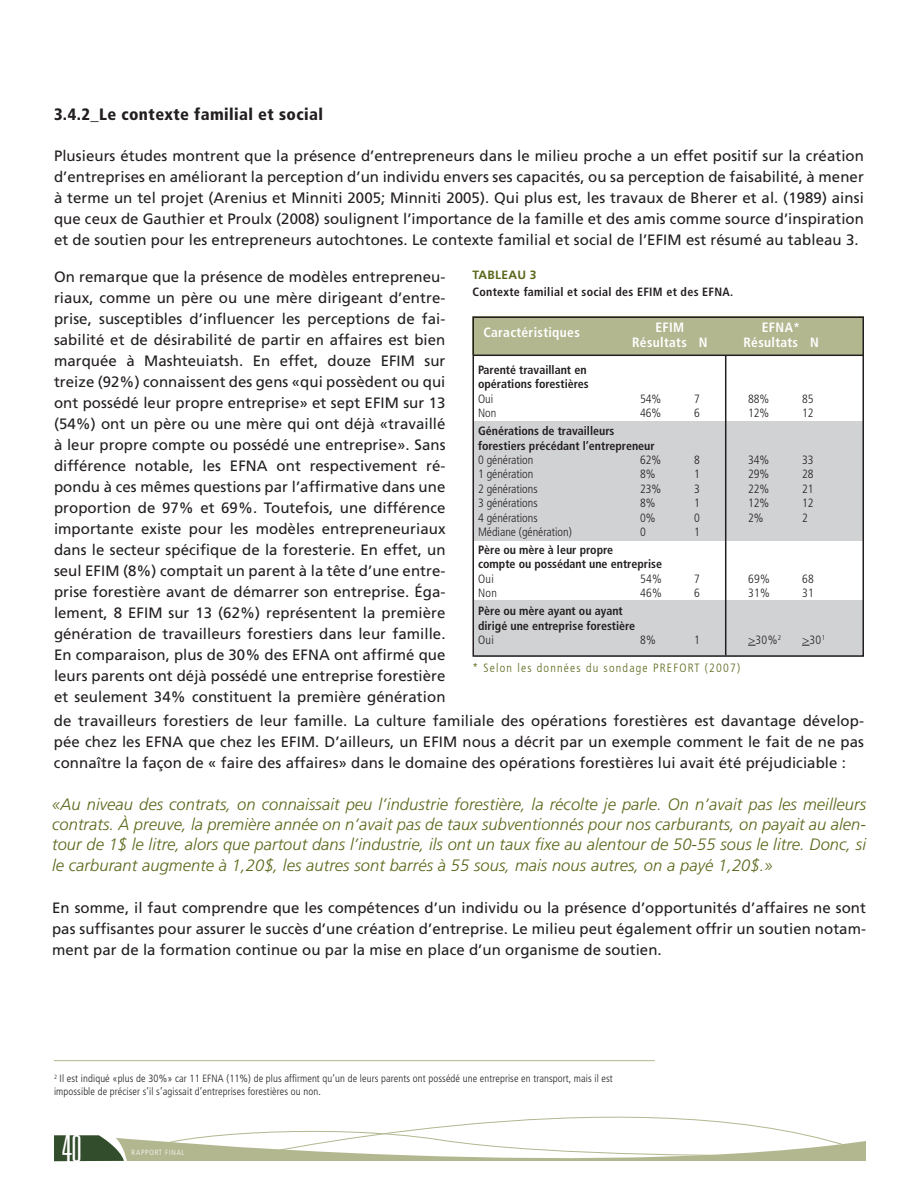
<style>
.page{position:relative;width:918px;height:1188px;background:#fff}
.page>*{position:absolute;margin:0;border:0;box-sizing:border-box;transform-origin:0 0}
.t1{font:300 ultra-condensed 37.5px "Univers";color:#fff}
.t2{font:italic 300 16.5px/20.2px "Frutiger";letter-spacing:.005em;color:#5b671a;text-align:justify}
.t3{font:900 condensed 16.5px "Frutiger";letter-spacing:.025em;color:#231f20}
.t4{font:15px/21px "Frutiger";letter-spacing:.005em;color:#231f20;text-align:justify}
.t5{font:700 condensed 13.5px/15px "Frutiger";letter-spacing:.025em;color:#fff;text-align:center}
.t6{font:700 condensed 12px/14.4px "Frutiger";color:#231f20}
.t7{font:300 condensed 12px "Frutiger";color:#231f20}
.t8{font:700 condensed 12px "Frutiger";letter-spacing:.025em;color:#231f20}
.t9{font:300 condensed 12px "Frutiger";letter-spacing:.1em;color:#5b671a}
.t10{font:700 12px "Frutiger";letter-spacing:.025em;color:#5b671a}
.t11{font:300 condensed 10.5px/12.6px "Frutiger";letter-spacing:.01em;color:#231f20}
.t12{font:300 condensed 7.5px "Frutiger";letter-spacing:.1em;color:#fff}
</style>
<div class="page">
<div style="left:131px;top:1139px;width:735px;height:22px;background:#b2b78f"></div>
<svg style="left:147px;top:1133px;width:87px;height:24px"></svg>
<svg style="left:54px;top:1135px;width:77px;height:27px;background:#5f7457"></svg>
<svg style="left:234px;top:1116px;width:617px;height:43px"></svg>
<div style="left:472px;top:316px;width:392px;height:39px;background:#b2b78f"></div>
<div style="left:473px;top:421px;width:391px;height:120px;background:#d1d2d4"></div>
<div style="left:475px;top:601px;width:389px;height:56px;background:#d1d2d4"></div>
<div style="left:472px;top:316px;width:392px;height:341px;border:2px solid #231f20"></div>
<hr style="left:473px;top:355px;width:391px;height:1px;background:#231f20">
<hr style="left:725px;top:355px;width:1px;height:300px;background:#231f20">
<hr style="left:54px;top:1060px;width:601px;height:1px;background:#b2b78f">
<p class="t3" style="left:54px;top:105px;width:270px">3.4.2_Le contexte familial et social</p>
<p class="t4" style="left:54px;top:145px;width:812px">Plusieurs études montrent que la présence d’entrepreneurs dans le milieu proche a un effet positif sur la création d’entreprises en améliorant la perception d’un individu envers ses capacités, ou sa perception de faisabilité, à mener à terme un tel projet (Arenius et Minniti 2005; Minniti 2005). Qui plus est, les travaux de Bherer et al. (1989) ainsi que ceux de Gauthier et Proulx (2008) soulignent l’importance de la famille et des amis comme source d’inspiration et de soutien pour les entrepreneurs autochtones. Le contexte familial et social de l’EFIM est résumé au tableau 3.</p>
<p class="t4" style="left:54px;top:266px;width:393px">On remarque que la présence de modèles entrepreneu-</p>
<p class="t10" style="left:472px;top:268px;width:66px">TABLEAU 3</p>
<p class="t4" style="left:54px;top:287px;width:393px">riaux, comme un père ou une mère dirigeant d’entre&shy;prise, susceptibles d’influencer les perceptions de fai&shy;sabilité et de désirabilité de partir en affaires est bien marquée à Mashteuiatsh. En effet, douze EFIM sur treize (92%) connaissent des gens «qui possèdent ou qui ont possédé leur propre entreprise» et sept EFIM sur 13 (54%) ont un père ou une mère qui ont déjà «travaillé à leur propre compte ou possédé une entreprise». Sans différence notable, les EFNA ont respectivement ré&shy;pondu à ces mêmes questions par l’affirmative dans une proportion de 97% et 69%. Toutefois, une différence importante existe pour les modèles entrepreneuriaux dans le secteur spécifique de la foresterie. En effet, un seul EFIM (8%) comptait un parent à la tête d’une entre&shy;prise forestière avant de démarrer son entreprise. Éga&shy;lement, 8 EFIM sur 13 (62%) représentent la première génération de travailleurs forestiers dans leur famille.<br>En comparaison, plus de 30% des EFNA ont affirmé que leurs parents ont déjà possédé une entreprise forestière et seulement 34% constituent la première génération</p>
<p class="t8" style="left:472px;top:284px;width:262px">Contexte familial et social des EFIM et des EFNA.</p>
<p class="t5" style="left:483px;top:325px;width:98px">Caractéristiques</p>
<p class="t5" style="left:632px;top:320px;width:77px">EFIM<br>Résultats N</p>
<p class="t5" style="left:743px;top:320px;width:77px">EFNA*<br>Résultats N</p>
<p class="t6" style="left:478px;top:363px;width:112px">Parenté travaillant en opérations forestières</p>
<p class="t7" style="left:478px;top:392px;width:17px">Oui</p>
<p class="t7" style="left:640px;top:392px;width:23px">54%</p>
<p class="t7" style="left:694px;top:392px;width:7px">7</p>
<p class="t7" style="left:748px;top:392px;width:23px">88%</p>
<p class="t7" style="left:802px;top:392px;width:13px">85</p>
<p class="t7" style="left:478px;top:406px;width:20px">Non</p>
<p class="t7" style="left:640px;top:406px;width:23px">46%</p>
<p class="t7" style="left:694px;top:406px;width:7px">6</p>
<p class="t7" style="left:748px;top:406px;width:23px">12%</p>
<p class="t7" style="left:802px;top:406px;width:13px">12</p>
<p class="t6" style="left:478px;top:424px;width:178px">Générations de travailleurs forestiers précédant l’entrepreneur</p>
<p class="t7" style="left:478px;top:453px;width:57px">0 génération</p>
<p class="t7" style="left:640px;top:453px;width:23px">62%</p>
<p class="t7" style="left:694px;top:453px;width:7px">8</p>
<p class="t7" style="left:748px;top:453px;width:23px">34%</p>
<p class="t7" style="left:802px;top:453px;width:13px">33</p>
<p class="t7" style="left:478px;top:467px;width:57px">1 génération</p>
<p class="t7" style="left:640px;top:467px;width:17px">8%</p>
<p class="t7" style="left:694px;top:467px;width:7px">1</p>
<p class="t7" style="left:748px;top:467px;width:23px">29%</p>
<p class="t7" style="left:802px;top:467px;width:13px">28</p>
<p class="t7" style="left:478px;top:482px;width:61px">2 générations</p>
<p class="t7" style="left:640px;top:482px;width:23px">23%</p>
<p class="t7" style="left:694px;top:482px;width:7px">3</p>
<p class="t7" style="left:748px;top:482px;width:23px">22%</p>
<p class="t7" style="left:802px;top:482px;width:13px">21</p>
<p class="t7" style="left:478px;top:496px;width:61px">3 générations</p>
<p class="t7" style="left:640px;top:496px;width:17px">8%</p>
<p class="t7" style="left:694px;top:496px;width:7px">1</p>
<p class="t7" style="left:748px;top:496px;width:23px">12%</p>
<p class="t7" style="left:802px;top:496px;width:13px">12</p>
<p class="t7" style="left:478px;top:511px;width:61px">4 générations</p>
<p class="t7" style="left:640px;top:511px;width:17px">0%</p>
<p class="t7" style="left:694px;top:511px;width:7px">0</p>
<p class="t7" style="left:748px;top:511px;width:17px">2%</p>
<p class="t7" style="left:802px;top:511px;width:7px">2</p>
<p class="t7" style="left:478px;top:525px;width:95px">Médiane (génération)</p>
<p class="t7" style="left:640px;top:525px;width:7px">0</p>
<p class="t7" style="left:694px;top:525px;width:7px">1</p>
<p class="t6" style="left:478px;top:543px;width:185px">Père ou mère à leur propre<br>compte ou possédant une entreprise</p>
<p class="t7" style="left:478px;top:572px;width:17px">Oui</p>
<p class="t7" style="left:640px;top:572px;width:23px">54%</p>
<p class="t7" style="left:694px;top:572px;width:7px">7</p>
<p class="t7" style="left:748px;top:572px;width:23px">69%</p>
<p class="t7" style="left:802px;top:572px;width:13px">68</p>
<p class="t7" style="left:478px;top:586px;width:20px">Non</p>
<p class="t7" style="left:640px;top:586px;width:23px">46%</p>
<p class="t7" style="left:694px;top:586px;width:7px">6</p>
<p class="t7" style="left:748px;top:586px;width:23px">31%</p>
<p class="t7" style="left:802px;top:586px;width:13px">31</p>
<p class="t6" style="left:478px;top:604px;width:159px">Père ou mère ayant ou ayant dirigé une entreprise forestière</p>
<p class="t7" style="left:478px;top:633px;width:17px">Oui</p>
<p class="t7" style="left:640px;top:633px;width:17px">8%</p>
<p class="t7" style="left:694px;top:633px;width:7px">1</p>
<p class="t7" style="left:748px;top:633px;width:35px">&gt;30%<sup>2</sup></p>
<p class="t7" style="left:802px;top:633px;width:24px">&gt;30<sup>1</sup></p>
<p class="t9" style="left:472px;top:661px;width:269px">* Selon les données du sondage PREFORT (2007)</p>
<p class="t4" style="left:54px;top:711px;width:811px">de travailleurs forestiers de leur famille. La culture familiale des opérations forestières est davantage dévelop&shy;pée chez les EFNA que chez les EFIM. D’ailleurs, un EFIM nous a décrit par un exemple comment le fait de ne pas connaître la façon de « faire des affaires» dans le domaine des opérations forestières lui avait été préjudiciable :</p>
<p class="t2" style="left:52px;top:794px;width:816px">«Au niveau des contrats, on connaissait peu l’industrie forestière, la récolte je parle. On n’avait pas les meilleurs contrats. À preuve, la première année on n’avait pas de taux subventionnés pour nos carburants, on payait au alen&shy;tour de 1$ le litre, alors que partout dans l’industrie, ils ont un taux fixe au alentour de 50-55 sous le litre. Donc, si le carburant augmente à 1,20$, les autres sont barrés à 55 sous, mais nous autres, on a payé 1,20$.»</p>
<p class="t4" style="left:52px;top:897px;width:816px">En somme, il faut comprendre que les compétences d’un individu ou la présence d’opportunités d’affaires ne sont pas suffisantes pour assurer le succès d’une création d’entreprise. Le milieu peut également offrir un soutien notam&shy;ment par de la formation continue ou par la mise en place d’un organisme de soutien.</p>
<p class="t11" style="left:54px;top:1072px;width:560px"><sup>2</sup> Il est indiqué «plus de 30%» car 11 EFNA (11%) de plus affirment qu’un de leurs parents ont possédé une entreprise en transport, mais il est impossible de préciser s’il s’agissait d’entreprises forestières ou non.</p>
<h1 class="t1" style="left:62px;top:1129px;width:21px">40</h1>
<p class="t12" style="left:132px;top:1148px;width:54px">RAPPORT FINAL</p>
</div>
